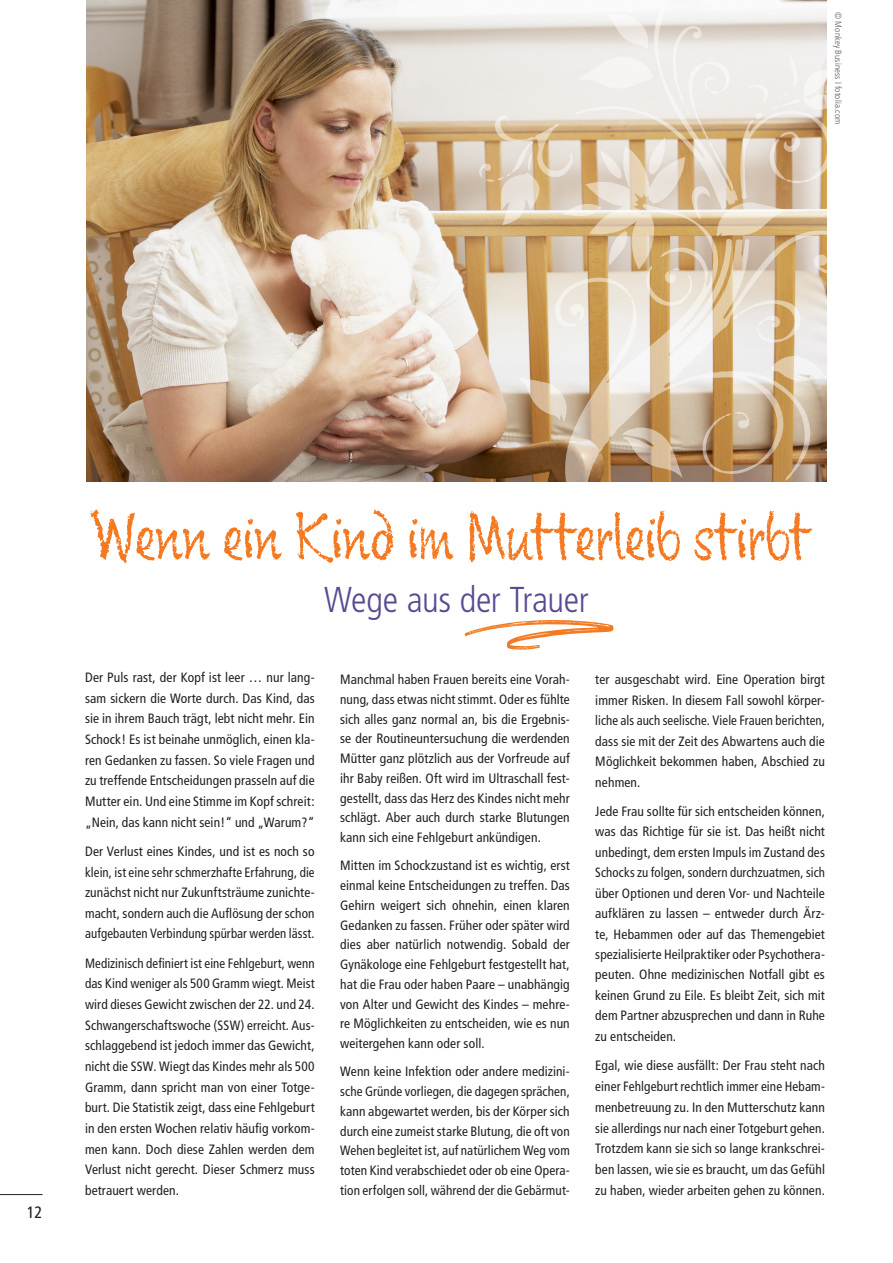
<style>
.page{position:relative;width:893px;height:1263px;background:#fff}
.page>*{position:absolute;margin:0;border:0;box-sizing:border-box;transform-origin:0 0}
.t1{font:68.25px "Chalky";letter-spacing:-.005em;color:#f47921}
.t2{font:300 condensed 36px "Frutiger";letter-spacing:-.015em;color:#594993}
.t3{font:condensed 16.5px "Frutiger";color:#231f20}
.t4{font:condensed 13.5px/19.8px "Frutiger";letter-spacing:.01em;color:#231f20;text-align:justify}
.t5{font:condensed 13.5px/20.7px "Frutiger";letter-spacing:.01em;color:#231f20;text-align:justify;scale:.96 1}
.t6{font:300 condensed 9px "Frutiger";letter-spacing:.02em;color:#57585a}
</style>
<div class="page">
<hr style="left:0;top:1194px;width:43px;height:1px;background:#231f20">
<img style="left:86px;top:0;width:392px;height:481px">
<svg style="left:478px;top:0;width:349px;height:482px;background:#d9c7af"></svg>
<p class="t6" style="left:843px;top:12px;width:114px;rotate:90deg">© Monkey Business I fotolia.com</p>
<p class="t3" style="left:27px;top:1202px;width:17px">12</p>
<h1 class="t1" style="left:89px;top:496px;width:723px">Wenn ein Kind im Mutterleib stirbt</h1>
<h2 class="t2" style="left:324px;top:579px;width:266px">Wege aus der Trauer</h2>
<p class="t4" style="left:85px;top:667px;width:231px;line-height:20.7px">Der Puls rast, der Kopf ist leer … nur lang&shy;sam sickern die Worte durch. Das Kind, das sie in ihrem Bauch trägt, lebt nicht mehr. Ein Schock! Es ist beinahe unmöglich, einen kla&shy;ren Gedanken zu fassen. So viele Fragen und zu treffende Entscheidungen prasseln auf die Mutter ein. Und eine Stimme im Kopf schreit: „Nein, das kann nicht sein!“ und „Warum?“</p>
<p class="t4" style="left:85px;top:841px;width:231px;line-height:20.7px">Der Verlust eines Kindes, und ist es noch so klein, ist eine sehr schmerzhafte Erfahrung, die zunächst nicht nur Zukunftsträume zunichte&shy;macht, sondern auch die Auflösung der schon aufgebauten Verbindung spürbar werden lässt.</p>
<p class="t5" style="left:85px;top:953px;width:241px">Medizinisch definiert ist eine Fehlgeburt, wenn das Kind weniger als 500 Gramm wiegt. Meist wird dieses Gewicht zwischen der 22. und 24.<br>Schwangerschaftswoche (SSW) erreicht. Aus&shy;schlaggebend ist jedoch immer das Gewicht, nicht die SSW. Wiegt das Kindes mehr als 500<br>Gramm, dann spricht man von einer Totge&shy;burt. Die Statistik zeigt, dass eine Fehlgeburt in den ersten Wochen relativ häufig vorkom&shy;men kann. Doch diese Zahlen werden dem Verlust nicht gerecht. Dieser Schmerz muss betrauert werden.</p>
<p class="t4" style="left:340px;top:670px;width:231px">Manchmal haben Frauen bereits eine Vorah&shy;nung, dass etwas nicht stimmt. Oder es fühlte sich alles ganz normal an, bis die Ergebnis&shy;se der Routineuntersuchung die werdenden Mütter ganz plötzlich aus der Vorfreude auf ihr Baby reißen. Oft wird im Ultraschall fest&shy;gestellt, dass das Herz des Kindes nicht mehr schlägt. Aber auch durch starke Blutungen kann sich eine Fehlgeburt ankündigen.</p>
<p class="t4" style="left:340px;top:856px;width:231px">Mitten im Schockzustand ist es wichtig, erst einmal keine Entscheidungen zu treffen. Das Gehirn weigert sich ohnehin, einen klaren Gedanken zu fassen. Früher oder später wird dies aber natürlich notwendig. Sobald der Gynäkologe eine Fehlgeburt festgestellt hat, hat die Frau oder haben Paare – unabhängig von Alter und Gewicht des Kindes – mehre&shy;re Möglichkeiten zu entscheiden, wie es nun weitergehen kann oder soll.</p>
<p class="t4" style="left:340px;top:1062px;width:231px">Wenn keine Infektion oder andere medizini&shy;sche Gründe vorliegen, die dagegen sprächen, kann abgewartet werden, bis der Körper sich durch eine zumeist starke Blutung, die oft von Wehen begleitet ist, auf natürlichem Weg vom toten Kind verabschiedet oder ob eine Opera&shy;tion erfolgen soll, während der die Gebärmut-</p>
<p class="t4" style="left:595px;top:669px;width:231px;line-height:20.5px">ter ausgeschabt wird. Eine Operation birgt immer Risken. In diesem Fall sowohl körper&shy;liche als auch seelische. Viele Frauen berichten, dass sie mit der Zeit des Abwartens auch die Möglichkeit bekommen haben, Abschied zu nehmen.</p>
<p class="t4" style="left:595px;top:801px;width:231px;line-height:20.5px">Jede Frau sollte für sich entscheiden können, was das Richtige für sie ist. Das heißt nicht unbedingt, dem ersten Impuls im Zustand des Schocks zu folgen, sondern durchzuatmen, sich über Optionen und deren Vor- und Nachteile aufklären zu lassen – entweder durch Ärz&shy;te, Hebammen oder auf das Themengebiet spezialisierte Heilpraktiker oder Psychothera&shy;peuten. Ohne medizinischen Notfall gibt es keinen Grund zu Eile. Es bleibt Zeit, sich mit dem Partner abzusprechen und dann in Ruhe zu entscheiden.</p>
<p class="t4" style="left:595px;top:1055px;width:231px;line-height:20.9px">Egal, wie diese ausfällt: Der Frau steht nach einer Fehlgeburt rechtlich immer eine Hebam&shy;menbetreuung zu. In den Mutterschutz kann sie allerdings nur nach einer Totgeburt gehen.<br>Trotzdem kann sie sich so lange krankschrei&shy;ben lassen, wie sie es braucht, um das Gefühl zu haben, wieder arbeiten gehen zu können.</p>
</div>
